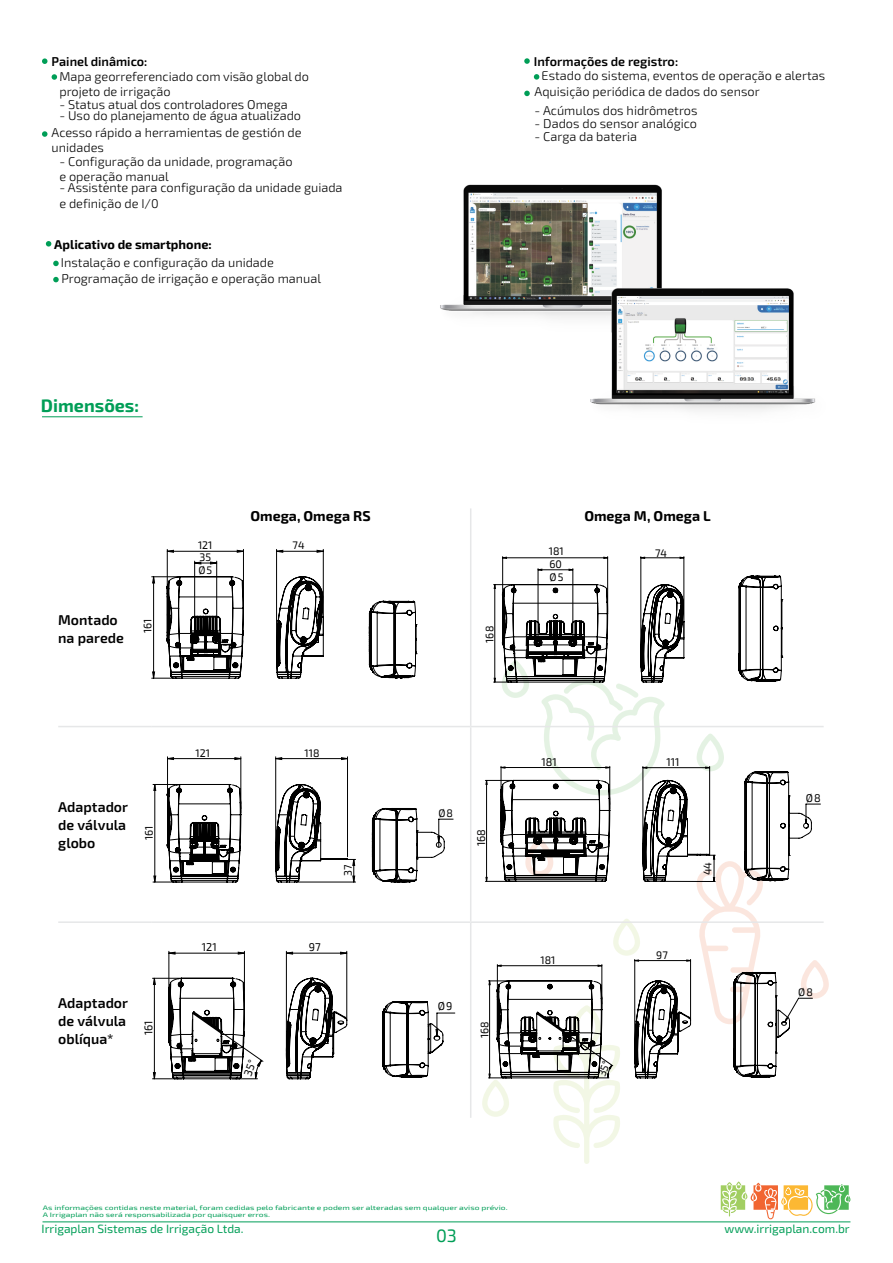
<style>
.page{position:relative;width:893px;height:1263px;background:#fff}
.page>*{position:absolute;margin:0;border:0;box-sizing:border-box;transform-origin:0 0}
.t1{font:700 18px "Exo 2";color:#009e57}
.t2{font:18px "Exo 2";color:#009e57}
.t3{font:600 14.25px/18px "Exo 2";color:#000}
.t4{font:700 14.25px "Exo 2";color:#000}
.t5{font:300 12.75px/15.3px "Exo 2";color:#000}
.t6{font:600 12.75px "Exo 2";color:#000}
.t7{font:700 12.75px "Exo 2";color:#000}
.t8{font:12px "Exo 2";color:#009e57}
.t9{font:11.25px "Exo 2";color:#000}
.t10{font:10.95px/13px "Exo 2";color:#000}
.t11{font:6.45px/7.6px "Exo 2";color:#009e57;scale:1.33 1}
</style>
<div class="page">
<hr style="left:43px;top:1221px;width:807px;height:1px;background:#009e57">
<svg style="left:721px;top:1181px;width:129px;height:38px"></svg>
<hr style="left:42px;top:416px;width:101px;height:1px;background:#009e57">
<svg style="left:42px;top:58px;width:5px;height:6px"></svg>
<svg style="left:52px;top:74px;width:5px;height:6px"></svg>
<svg style="left:53px;top:261px;width:6px;height:5px"></svg>
<svg style="left:53px;top:277px;width:6px;height:5px"></svg>
<svg style="left:42px;top:131px;width:5px;height:6px"></svg>
<svg style="left:524px;top:58px;width:6px;height:6px"></svg>
<svg style="left:534px;top:74px;width:5px;height:6px"></svg>
<svg style="left:524px;top:91px;width:6px;height:5px"></svg>
<svg style="left:46px;top:241px;width:5px;height:6px"></svg>
<img style="left:440px;top:184px;width:376px;height:227px">
<svg style="left:470px;top:508px;width:1px;height:23px"></svg>
<hr style="left:470px;top:531px;width:1px;height:195px;background:#e6e7e8">
<hr style="left:58px;top:726px;width:94px;height:1px;background:#e6e7e8">
<hr style="left:152px;top:726px;width:319px;height:1px;background:#e6e7e8">
<hr style="left:471px;top:726px;width:353px;height:1px;background:#e6e7e8">
<hr style="left:470px;top:727px;width:1px;height:194px;background:#e6e7e8">
<hr style="left:58px;top:921px;width:94px;height:2px;background:#e6e7e8">
<hr style="left:152px;top:921px;width:319px;height:2px;background:#e6e7e8">
<hr style="left:471px;top:921px;width:353px;height:2px;background:#e6e7e8">
<hr style="left:470px;top:923px;width:1px;height:195px;background:#e6e7e8">
<hr style="left:323px;top:549px;width:1px;height:85px;background:#000">
<hr style="left:276px;top:549px;width:1px;height:101px;background:#000">
<hr style="left:194px;top:561px;width:1px;height:73px;background:#000">
<hr style="left:216px;top:561px;width:1px;height:73px;background:#000">
<hr style="left:167px;top:549px;width:1px;height:46px;background:#000">
<hr style="left:243px;top:549px;width:1px;height:57px;background:#000">
<svg style="left:276px;top:550px;width:48px;height:3px"></svg>
<svg style="left:167px;top:550px;width:76px;height:3px"></svg>
<svg style="left:276px;top:576px;width:48px;height:103px"></svg>
<svg style="left:369px;top:601px;width:47px;height:77px"></svg>
<svg style="left:152px;top:562px;width:92px;height:117px"></svg>
<hr style="left:347px;top:757px;width:1px;height:100px;background:#000">
<hr style="left:275px;top:757px;width:1px;height:98px;background:#000">
<hr style="left:167px;top:757px;width:1px;height:45px;background:#000">
<hr style="left:241px;top:757px;width:1px;height:56px;background:#000">
<svg style="left:275px;top:757px;width:72px;height:3px"></svg>
<svg style="left:168px;top:757px;width:73px;height:3px"></svg>
<svg style="left:275px;top:784px;width:81px;height:99px"></svg>
<svg style="left:372px;top:808px;width:81px;height:74px"></svg>
<svg style="left:153px;top:776px;width:88px;height:107px"></svg>
<hr style="left:346px;top:951px;width:1px;height:68px;background:#000">
<hr style="left:286px;top:951px;width:1px;height:100px;background:#000">
<hr style="left:169px;top:951px;width:1px;height:45px;background:#000">
<hr style="left:244px;top:951px;width:1px;height:56px;background:#000">
<svg style="left:287px;top:952px;width:59px;height:2px"></svg>
<svg style="left:168px;top:952px;width:76px;height:2px"></svg>
<svg style="left:286px;top:978px;width:61px;height:102px"></svg>
<svg style="left:382px;top:1001px;width:73px;height:77px"></svg>
<svg style="left:482px;top:557px;width:347px;height:607px"></svg>
<svg style="left:152px;top:970px;width:111px;height:110px"></svg>
<p class="t6" style="left:52px;top:54px;width:97px">Painel dinâmico:</p>
<p class="t5" style="left:59px;top:69px;width:251px">Mapa georreferenciado com visão global do projeto de irrigação</p>
<p class="t5" style="left:52px;top:125px;width:252px">Acesso rápido a herramientas de gestión de unidades</p>
<p class="t5" style="left:59px;top:97px;width:230px">- Status atual dos controladores Omega</p>
<p class="t5" style="left:59px;top:108px;width:243px">- Uso do planejamento de água atualizado</p>
<p class="t5" style="left:59px;top:154px;width:235px">- Configuração da unidade, programação e operação manual</p>
<p class="t5" style="left:59px;top:181px;width:285px">- Assistente para configuração da unidade guiada e definição de I/0</p>
<p class="t7" style="left:54px;top:237px;width:159px">Aplicativo de smartphone:</p>
<p class="t5" style="left:61px;top:255px;width:261px;line-height:16.2px">Instalação e configuração da unidade<br>Programação de irrigação e operação manual</p>
<h1 class="t1" style="left:41px;top:394px;width:100px">Dimensões:</h1>
<p class="t6" style="left:534px;top:54px;width:146px">Informações de registro:</p>
<p class="t5" style="left:535px;top:68px;width:292px;line-height:15.8px;text-indent:7px">Estado do sistema, eventos de operação e alertas<br>Aquisição periódica de dados do sensor</p>
<p class="t5" style="left:535px;top:103px;width:164px">- Acúmulos dos hidrômetros</p>
<p class="t5" style="left:535px;top:116px;width:164px">- Dados do sensor analógico</p>
<p class="t5" style="left:535px;top:130px;width:104px">- Carga da bateria</p>
<p class="t3" style="left:58px;top:611px;width:67px">Montado na parede</p>
<p class="t10" style="left:141px;top:633px;width:16px;rotate:-90deg">161</p>
<p class="t3" style="left:58px;top:798px;width:71px">Adaptador de válvula globo</p>
<p class="t10" style="left:143px;top:840px;width:16px;rotate:-90deg">161</p>
<p class="t3" style="left:58px;top:994px;width:71px">Adaptador de válvula oblíqua*</p>
<p class="t9" style="left:142px;top:1035px;width:16px;rotate:-90deg">161</p>
<p class="t10" style="left:198px;top:540px;width:16px;line-height:11.7px">121<br>35</p>
<p class="t10" style="left:198px;top:564px;width:15px">Ø5</p>
<p class="t4" style="left:250px;top:507px;width:122px">Omega, Omega RS</p>
<p class="t4" style="left:584px;top:507px;width:128px">Omega M, Omega L</p>
<p class="t10" style="left:293px;top:539px;width:13px">74</p>
<p class="t10" style="left:483px;top:643px;width:18px;rotate:-90deg">168</p>
<p class="t10" style="left:549px;top:545px;width:16px">181<br>60<br>Ø5</p>
<p class="t10" style="left:655px;top:546px;width:13px">74</p>
<p class="t10" style="left:196px;top:746px;width:16px">121</p>
<p class="t10" style="left:305px;top:746px;width:16px">118</p>
<p class="t10" style="left:342px;top:876px;width:13px;rotate:-90deg">37</p>
<p class="t10" style="left:438px;top:806px;width:16px">Ø8</p>
<p class="t9" style="left:475px;top:846px;width:19px;rotate:-90deg">168</p>
<p class="t9" style="left:541px;top:756px;width:17px">181</p>
<p class="t9" style="left:667px;top:756px;width:15px">111</p>
<p class="t9" style="left:701px;top:875px;width:15px;rotate:-90deg">44</p>
<p class="t9" style="left:202px;top:940px;width:16px">121</p>
<p class="t9" style="left:309px;top:940px;width:13px">97</p>
<p class="t9" style="left:438px;top:1000px;width:16px">Ø9</p>
<p class="t10" style="left:478px;top:1038px;width:18px;rotate:-90deg">168</p>
<p class="t10" style="left:541px;top:954px;width:16px">181</p>
<p class="t10" style="left:656px;top:949px;width:13px">97</p>
<p class="t11" style="left:43px;top:1203px;width:351px">As informações contidas neste material, foram cedidas pelo fabricante e podem ser alteradas sem qualquer aviso prévio.<br>A Irrigaplan não será responsabilizada por quaisquer erros.</p>
<p class="t9" style="left:806px;top:792px;width:16px">Ø8</p>
<p class="t10" style="left:798px;top:986px;width:16px">Ø8</p>
<p class="t8" style="left:42px;top:1222px;width:203px">Irrigaplan Sistemas de Irrigação Ltda.</p>
<p class="t8" style="left:724px;top:1222px;width:127px">www.irrigaplan.com.br</p>
<h1 class="t2" style="left:436px;top:1225px;width:22px">03</h1>
</div>
